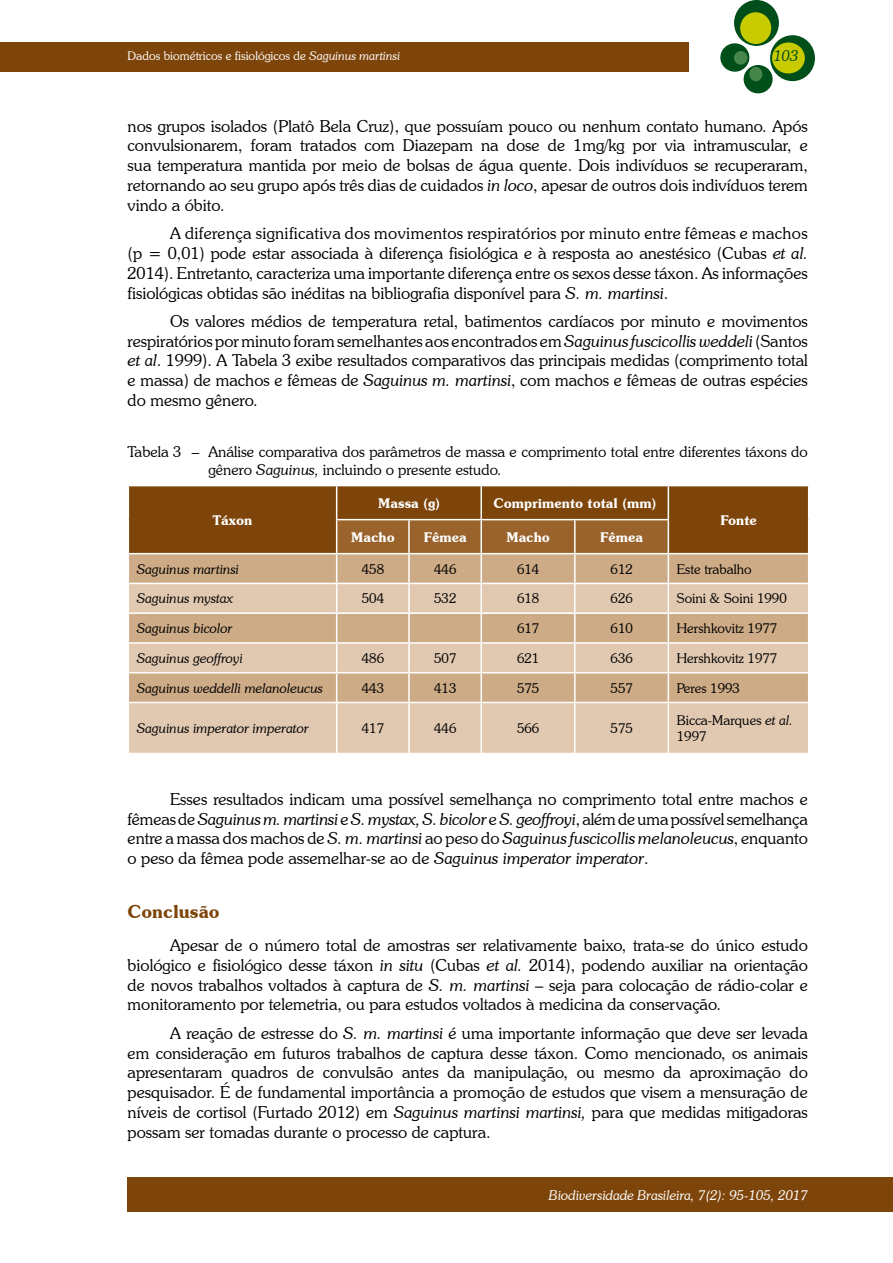
<style>
.page{position:relative;width:893px;height:1263px;background:#fff}
.page>*{position:absolute;margin:0;border:0;box-sizing:border-box;transform-origin:0 0}
.t1{font:600 18px "Souvenir IT Cby BT";color:#7e450a}
.t2{font:300 16.5px/19.8px "Souvenir IT Cby BT";color:#000;text-align:justify}
.t3{font:300 15px/18px "Souvenir IT Cby BT";color:#000}
.t4{font:italic 300 15px "Souvenir IT Cby BT";color:#004e1a}
.t5{font:300 13.5px/16.2px "Souvenir IT Cby BT";color:#000}
.t6{font:italic 300 13.5px "Souvenir IT Cby BT";color:#000}
.t7{font:600 13.5px "Souvenir IT Cby BT";color:#fff}
.t8{font:italic 300 13.5px "Souvenir IT Cby BT";color:#fff}
.t9{font:300 12px "Souvenir IT Cby BT";color:#fff}
.s1{font-style:italic}
</style>
<div class="page">
<div style="left:0;top:43px;width:689px;height:29px;background:#7e450a"></div>
<div style="left:734px;top:0;width:45px;height:46px;background:#004e1a;border-radius:50%"></div>
<div style="left:770px;top:35px;width:45px;height:46px;background:#004e1a;border-radius:50%"></div>
<div style="left:720px;top:43px;width:29px;height:29px;background:#004e1a;border-radius:50%"></div>
<div style="left:744px;top:65px;width:29px;height:28px;background:#004e1a;border-radius:50%"></div>
<div style="left:740px;top:12px;width:31px;height:32px;background:#c8cb00;border-radius:50%"></div>
<div style="left:772px;top:42px;width:33px;height:31px;background:#c8cb00;border-radius:50%"></div>
<div style="left:734px;top:51px;width:13px;height:14px;background:#47864a;border-radius:50%"></div>
<div style="left:749px;top:67px;width:13px;height:14px;background:#47864a;border-radius:50%"></div>
<div style="left:128px;top:1178px;width:765px;height:34px;background:#7e450a"></div>
<div style="left:129px;top:486px;width:679px;height:67px;background:#7e450a"></div>
<div style="left:129px;top:554px;width:679px;height:29px;background:#cdab86"></div>
<svg style="left:129px;top:584px;width:679px;height:169px;background:#dbc1a6"></svg>
<hr style="left:336px;top:486px;width:1px;height:33px;background:#fff">
<hr style="left:480px;top:486px;width:2px;height:33px;background:#fff">
<hr style="left:668px;top:486px;width:1px;height:33px;background:#fff">
<hr style="left:336px;top:519px;width:73px;height:1px;background:#fff">
<hr style="left:409px;top:519px;width:72px;height:1px;background:#fff">
<hr style="left:481px;top:519px;width:94px;height:1px;background:#fff">
<hr style="left:575px;top:519px;width:94px;height:1px;background:#fff">
<hr style="left:128px;top:612px;width:209px;height:2px;background:#fff">
<hr style="left:668px;top:612px;width:141px;height:2px;background:#fff">
<hr style="left:128px;top:642px;width:209px;height:2px;background:#fff">
<hr style="left:668px;top:642px;width:141px;height:2px;background:#fff">
<hr style="left:128px;top:672px;width:209px;height:1px;background:#fff">
<hr style="left:668px;top:672px;width:141px;height:1px;background:#fff">
<svg style="left:336px;top:520px;width:333px;height:182px;background:#cdac8a"></svg>
<hr style="left:128px;top:702px;width:209px;height:1px;background:#fff">
<hr style="left:337px;top:702px;width:72px;height:1px;background:#fff">
<hr style="left:336px;top:703px;width:1px;height:50px;background:#fff">
<hr style="left:409px;top:702px;width:72px;height:1px;background:#fff">
<hr style="left:408px;top:703px;width:2px;height:50px;background:#fff">
<hr style="left:481px;top:702px;width:94px;height:1px;background:#fff">
<hr style="left:480px;top:703px;width:2px;height:50px;background:#fff">
<hr style="left:575px;top:702px;width:93px;height:1px;background:#fff">
<hr style="left:574px;top:703px;width:2px;height:50px;background:#fff">
<hr style="left:668px;top:702px;width:141px;height:1px;background:#fff">
<hr style="left:668px;top:703px;width:1px;height:50px;background:#fff">
<p class="t9" style="left:128px;top:49px;width:274px">Dados biométricos e fisiológicos de <span class="s1">Saguinus martinsi</span></p>
<p class="t4" style="left:774px;top:46px;width:26px">103</p>
<p class="t2" style="left:128px;top:116px;width:682px">nos grupos isolados (Platô Bela Cruz), que possuíam pouco ou nenhum contato humano. Após convulsionarem, foram tratados com Diazepam na dose de 1mg/kg por via intramuscular, e sua temperatura mantida por meio de bolsas de água quente. Dois indivíduos se recuperaram, retornando ao seu grupo após três dias de cuidados <span class="s1">in loco</span>, apesar de outros dois indivíduos terem vindo a óbito<span class="s1">.</span></p>
<p class="t2" style="left:128px;top:223px;width:682px;text-indent:43px">A diferença significativa dos movimentos respiratórios por minuto entre fêmeas e machos (p = 0,01) pode estar associada à diferença fisiológica e à resposta ao anestésico (Cubas <span class="s1">et al.<br></span>2014). Entretanto, caracteriza uma importante diferença entre os sexos desse táxon. As informações fisiológicas obtidas são inéditas na bibliografia disponível para <span class="s1">S. m. martinsi</span>.</p>
<p class="t2" style="left:128px;top:311px;width:682px;text-indent:43px">Os valores médios de temperatura retal, batimentos cardíacos por minuto e movimentos respiratórios por minuto foram semelhantes aos encontrados em <span class="s1">Saguinus fuscicollis weddeli</span> (Santos <span class="s1">et al</span>. 1999). A Tabela 3 exibe resultados comparativos das principais medidas (comprimento total e massa) de machos e fêmeas de <span class="s1">Saguinus m. martinsi</span>, com machos e fêmeas de outras espécies do mesmo gênero.</p>
<p class="t3" style="left:208px;top:442px;width:601px;text-indent:-81px">Tabela 3 – Análise comparativa dos parâmetros de massa e comprimento total entre diferentes táxons do gênero <span class="s1">Saguinus,</span> incluindo o presente estudo.</p>
<p class="t7" style="left:213px;top:511px;width:41px">Táxon</p>
<p class="t7" style="left:378px;top:494px;width:64px">Massa (g)</p>
<p class="t7" style="left:493px;top:494px;width:165px">Comprimento total (mm)</p>
<p class="t7" style="left:720px;top:511px;width:38px">Fonte</p>
<p class="t7" style="left:351px;top:528px;width:45px">Macho</p>
<p class="t7" style="left:424px;top:528px;width:45px">Fêmea</p>
<p class="t7" style="left:506px;top:528px;width:45px">Macho</p>
<p class="t7" style="left:600px;top:528px;width:45px">Fêmea</p>
<p class="t6" style="left:137px;top:561px;width:103px">Saguinus martinsi</p>
<p class="t5" style="left:362px;top:561px;width:24px">458</p>
<p class="t5" style="left:434px;top:561px;width:24px">446</p>
<p class="t5" style="left:517px;top:561px;width:24px">614</p>
<p class="t5" style="left:611px;top:561px;width:24px">612</p>
<p class="t5" style="left:677px;top:561px;width:76px">Este trabalho</p>
<p class="t6" style="left:137px;top:590px;width:98px">Saguinus mystax</p>
<p class="t5" style="left:362px;top:590px;width:24px">504</p>
<p class="t5" style="left:434px;top:590px;width:24px">532</p>
<p class="t5" style="left:517px;top:590px;width:24px">618</p>
<p class="t5" style="left:611px;top:590px;width:24px">626</p>
<p class="t5" style="left:677px;top:590px;width:111px">Soini &amp; Soini 1990</p>
<p class="t6" style="left:137px;top:620px;width:97px">Saguinus bicolor</p>
<p class="t5" style="left:517px;top:620px;width:24px">617</p>
<p class="t5" style="left:611px;top:620px;width:24px">610</p>
<p class="t5" style="left:677px;top:620px;width:102px">Hershkovitz 1977</p>
<p class="t6" style="left:137px;top:650px;width:108px">Saguinus geoffroyi</p>
<p class="t5" style="left:362px;top:650px;width:24px">486</p>
<p class="t5" style="left:434px;top:650px;width:24px">507</p>
<p class="t5" style="left:517px;top:650px;width:24px">621</p>
<p class="t5" style="left:611px;top:650px;width:24px">636</p>
<p class="t5" style="left:677px;top:650px;width:102px">Hershkovitz 1977</p>
<p class="t6" style="left:137px;top:680px;width:188px">Saguinus weddelli melanoleucus</p>
<p class="t5" style="left:362px;top:680px;width:24px">443</p>
<p class="t5" style="left:434px;top:680px;width:24px">413</p>
<p class="t5" style="left:517px;top:680px;width:24px">575</p>
<p class="t5" style="left:611px;top:680px;width:24px">557</p>
<p class="t5" style="left:677px;top:680px;width:65px">Peres 1993</p>
<p class="t6" style="left:137px;top:720px;width:173px">Saguinus imperator imperator</p>
<p class="t5" style="left:362px;top:720px;width:24px">417</p>
<p class="t5" style="left:434px;top:720px;width:24px">446</p>
<p class="t5" style="left:517px;top:720px;width:24px">566</p>
<p class="t5" style="left:611px;top:720px;width:24px">575</p>
<p class="t5" style="left:677px;top:712px;width:118px">Bicca-Marques <span class="s1">et al.<br></span>1997</p>
<p class="t2" style="left:128px;top:789px;width:682px;text-indent:43px">Esses resultados indicam uma possível semelhança no comprimento total entre machos e fêmeas de <span class="s1">Saguinus m. martinsi</span> e <span class="s1">S. mystax, S. bicolor</span> e <span class="s1">S. geoffroyi</span>, além de uma possível semelhança entre a massa dos machos de <span class="s1">S. m. martinsi</span> ao peso do <span class="s1">Saguinus fuscicollis melanoleucus</span>, enquanto o peso da fêmea pode assemelhar-se ao de <span class="s1">Saguinus imperator imperator</span>.</p>
<p class="t1" style="left:128px;top:901px;width:94px">Conclusão</p>
<p class="t2" style="left:128px;top:935px;width:682px;text-indent:43px">Apesar de o número total de amostras ser relativamente baixo, trata-se do único estudo biológico e fisiológico desse táxon <span class="s1">in situ</span> (Cubas <span class="s1">et al.</span> 2014), podendo auxiliar na orientação de novos trabalhos voltados à captura de <span class="s1">S. m. martinsi</span> – seja para colocação de rádio-colar e monitoramento por telemetria, ou para estudos voltados à medicina da conservação.</p>
<p class="t2" style="left:128px;top:1023px;width:682px;text-indent:43px">A reação de estresse do <span class="s1">S. m. martinsi</span> é uma importante informação que deve ser levada em consideração em futuros trabalhos de captura desse táxon. Como mencionado, os animais apresentaram quadros de convulsão antes da manipulação, ou mesmo da aproximação do pesquisador. É de fundamental importância a promoção de estudos que visem a mensuração de níveis de cortisol (Furtado 2012) em <span class="s1">Saguinus martinsi martinsi,</span> para que medidas mitigadoras possam ser tomadas durante o processo de captura.</p>
<p class="t8" style="left:549px;top:1187px;width:261px">Biodiversidade Brasileira, 7(2): 95-105, 2017</p>
</div>
